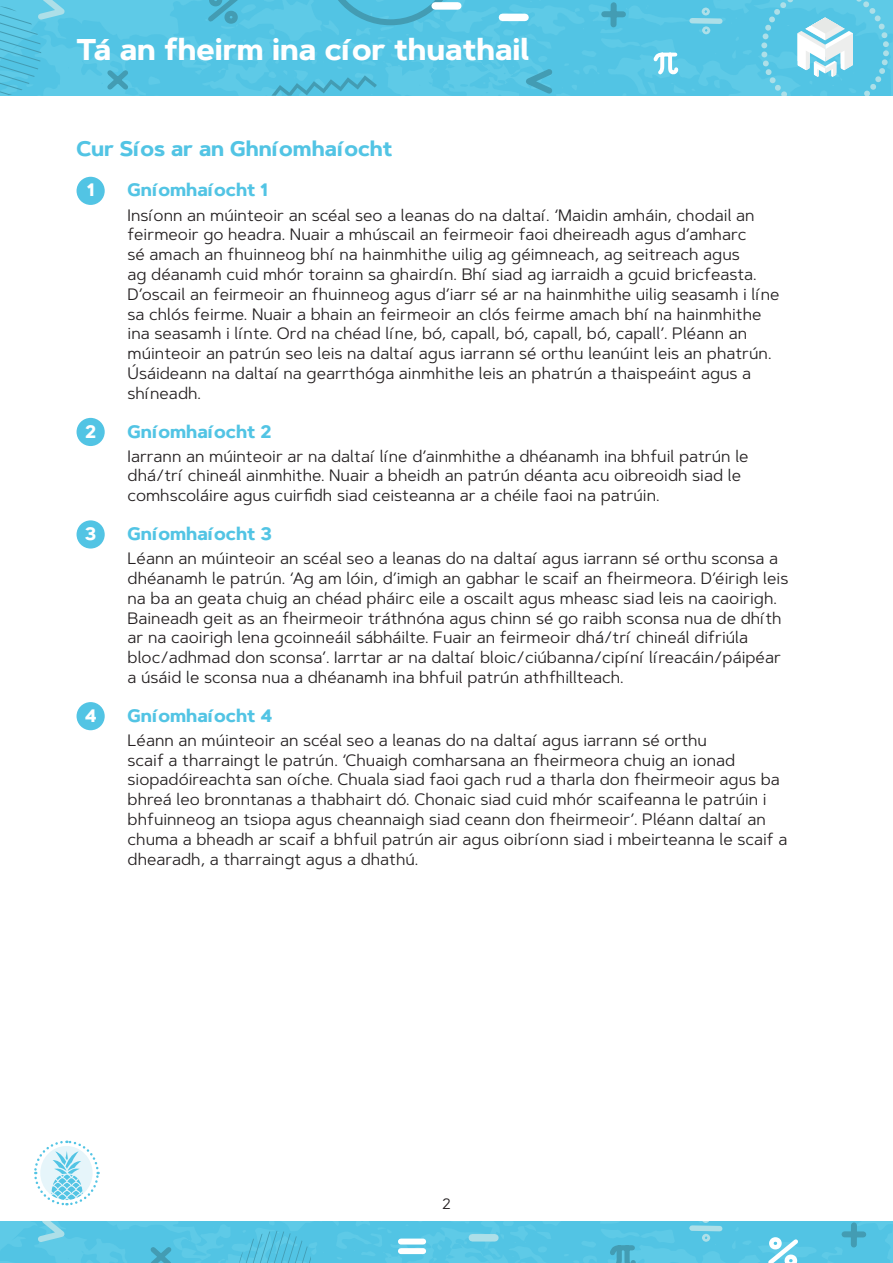
<style>
.page{position:relative;width:893px;height:1263px;background:#fff}
.page>*{position:absolute;margin:0;border:0;box-sizing:border-box;transform-origin:0 0}
.t1{font:700 30px "Artegra Sans";color:#fff}
.H2_Shape_and_Space{font:700 21px "Artegra Sans";color:#52c4e4}
.H3_ShapeandSpace{font:700 18px "Artegra Sans";color:#52c4e4}
.H3_Number{font:700 18px "Artegra Sans";color:#fff}
.Body{font:16.5px/19.8px "Artegra Sans";color:#231f20}
.t2{font:15px "Artegra Sans";color:#231f20}
</style>
<div class="page">
<svg style="left:0;top:0;width:893px;height:96px;background:#56c6e5"></svg>
<svg style="left:271px;top:75px;width:106px;height:21px;background:#4fbbd9"></svg>
<svg style="left:0;top:0;width:75px;height:94px;background:#5ac6e3"></svg>
<svg style="left:514px;top:64px;width:43px;height:32px"></svg>
<div style="left:502px;top:14px;width:23px;height:7px;background:#fff"></div>
<svg style="left:686px;top:5px;width:39px;height:32px"></svg>
<div style="left:604px;top:11px;width:19px;height:6px;background:#439cb3"></div>
<div style="left:610px;top:5px;width:7px;height:19px;background:#439cb3"></div>
<svg style="left:652px;top:51px;width:28px;height:27px"></svg>
<svg style="left:203px;top:0;width:40px;height:28px"></svg>
<svg style="left:323px;top:0;width:135px;height:25px;background:#51bdda"></svg>
<svg style="left:103px;top:65px;width:30px;height:29px"></svg>
<svg style="left:761px;top:0;width:128px;height:96px;background:#75cfe7"></svg>
<div style="left:435px;top:2px;width:23px;height:8px;background:#fff"></div>
<svg style="left:0;top:1221px;width:893px;height:42px;background:#59c6e4"></svg>
<svg style="left:34px;top:1140px;width:66px;height:66px"></svg>
<div style="left:77px;top:177px;width:28px;height:28px;background:#52c4e4;border-radius:50%"></div>
<div style="left:77px;top:418px;width:28px;height:28px;background:#52c4e4;border-radius:50%"></div>
<div style="left:77px;top:520px;width:28px;height:28px;background:#52c4e4;border-radius:50%"></div>
<div style="left:77px;top:702px;width:28px;height:28px;background:#52c4e4;border-radius:50%"></div>
<h1 class="t1" style="left:77px;top:28px;width:454px">Tá an fheirm ina cíor thuathail</h1>
<p class="H2_Shape_and_Space" style="left:77px;top:133px;width:318px">Cur Síos ar an Ghníomhaíocht</p>
<p class="H3_Number" style="left:87px;top:177px;width:9px">1</p>
<p class="H3_ShapeandSpace" style="left:128px;top:177px;width:142px">Gníomhaíocht 1</p>
<p class="Body" style="left:128px;top:204px;width:653px">Insíonn an múinteoir an scéal seo a leanas do na daltaí. ‘Maidin amháin, chodail an feirmeoir go headra. Nuair a mhúscail an feirmeoir faoi dheireadh agus d’amharc<br>sé amach an fhuinneog bhí na hainmhithe uilig ag géimneach, ag seitreach agus<br>ag déanamh cuid mhór torainn sa ghairdín. Bhí siad ag iarraidh a gcuid bricfeasta.<br>D’oscail an feirmeoir an fhuinneog agus d’iarr sé ar na hainmhithe uilig seasamh i líne sa chlós feirme. Nuair a bhain an feirmeoir an clós feirme amach bhí na hainmhithe ina seasamh i línte. Ord na chéad líne, bó, capall, bó, capall, bó, capall’. Pléann an múinteoir an patrún seo leis na daltaí agus iarrann sé orthu leanúint leis an phatrún.<br>Úsáideann na daltaí na gearrthóga ainmhithe leis an phatrún a thaispeáint agus a shíneadh.</p>
<p class="H3_Number" style="left:85px;top:418px;width:12px">2</p>
<p class="H3_ShapeandSpace" style="left:128px;top:418px;width:145px">Gníomhaíocht 2</p>
<p class="Body" style="left:128px;top:446px;width:623px">Iarrann an múinteoir ar na daltaí líne d’ainmhithe a dhéanamh ina bhfuil patrún le dhá/trí chineál ainmhithe. Nuair a bheidh an patrún déanta acu oibreoidh siad le comhscoláire agus cuirfidh siad ceisteanna ar a chéile faoi na patrúin.</p>
<p class="H3_Number" style="left:85px;top:520px;width:13px">3</p>
<p class="H3_ShapeandSpace" style="left:128px;top:520px;width:146px">Gníomhaíocht 3</p>
<p class="Body" style="left:128px;top:548px;width:662px">Léann an múinteoir an scéal seo a leanas do na daltaí agus iarrann sé orthu sconsa a dhéanamh le patrún. ‘Ag am lóin, d’imigh an gabhar le scaif an fheirmeora. D’éirigh leis na ba an geata chuig an chéad pháirc eile a oscailt agus mheasc siad leis na caoirigh.<br>Baineadh geit as an fheirmeoir tráthnóna agus chinn sé go raibh sconsa nua de dhíth ar na caoirigh lena gcoinneáil sábháilte. Fuair an feirmeoir dhá/trí chineál difriúla bloc/adhmad don sconsa’. Iarrtar ar na daltaí bloic/ciúbanna/cipíní líreacáin/páipéar a úsáid le sconsa nua a dhéanamh ina bhfuil patrún athfhillteach.</p>
<p class="H3_Number" style="left:85px;top:702px;width:13px">4</p>
<p class="H3_ShapeandSpace" style="left:128px;top:702px;width:146px">Gníomhaíocht 4</p>
<p class="Body" style="left:128px;top:730px;width:661px">Léann an múinteoir an scéal seo a leanas do na daltaí agus iarrann sé orthu<br>scaif a tharraingt le patrún. ‘Chuaigh comharsana an fheirmeora chuig an ionad siopadóireachta san oíche. Chuala siad faoi gach rud a tharla don fheirmeoir agus ba bhreá leo bronntanas a thabhairt dó. Chonaic siad cuid mhór scaifeanna le patrúin i bhfuinneog an tsiopa agus cheannaigh siad ceann don fheirmeoir’. Pléann daltaí an chuma a bheadh ar scaif a bhfuil patrún air agus oibríonn siad i mbeirteanna le scaif a dhearadh, a tharraingt agus a dhathú.</p>
<p class="t2" style="left:442px;top:1193px;width:10px">2</p>
</div>
